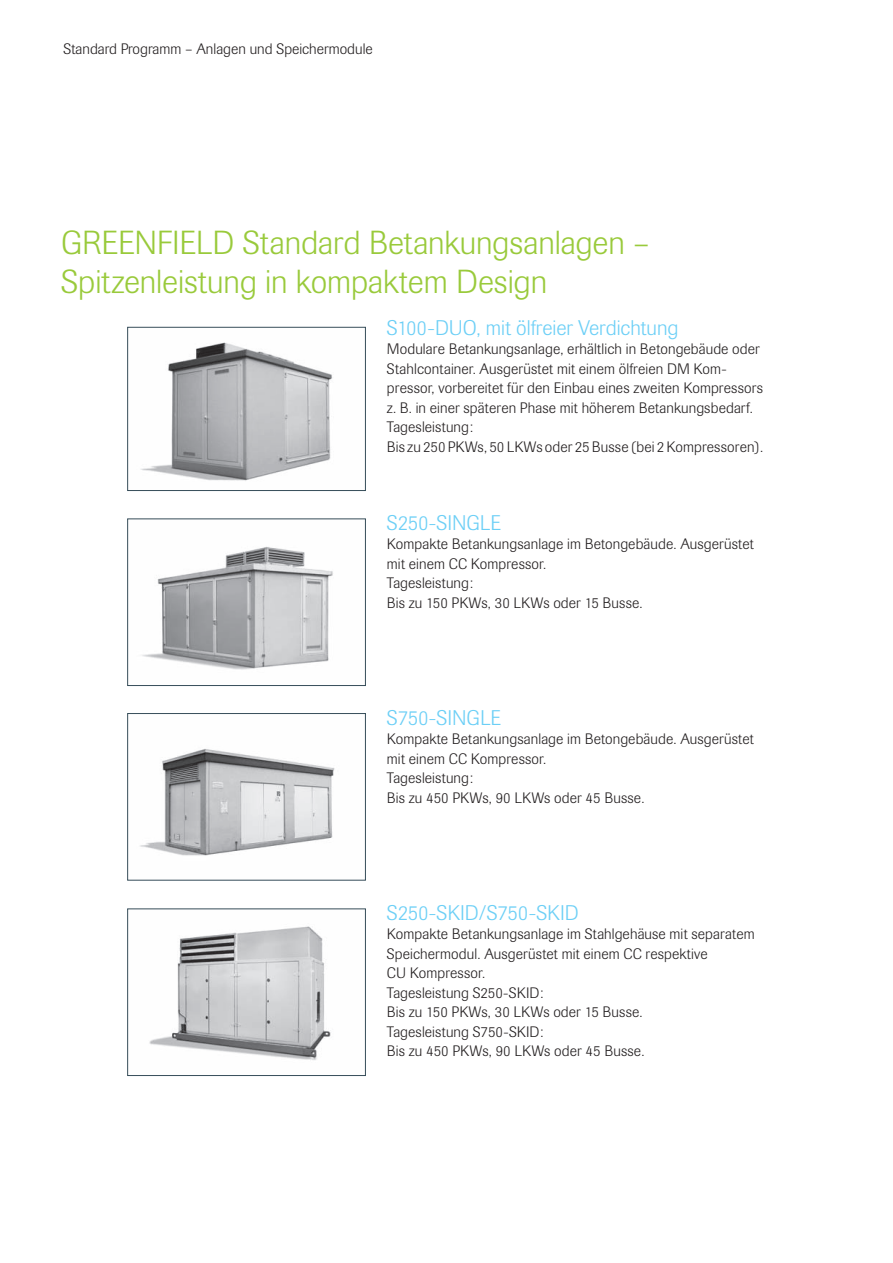
<style>
.page{position:relative;width:893px;height:1263px;background:#fff}
.page>*{position:absolute;margin:0;border:0;box-sizing:border-box;transform-origin:0 0}
.t1{font:300 33px/39px "Imago";color:#99ca3b}
.t2{font:300 21px "Imago";letter-spacing:-.005em;color:#6ccff6}
.t3{font:300 15px/19.5px "Imago";letter-spacing:.01em;color:#231f20}
</style>
<div class="page">
<img style="left:140px;top:342px;width:193px;height:139px">
<div style="left:127px;top:327px;width:238px;height:164px;border:1px solid #364d59"></div>
<img style="left:142px;top:547px;width:191px;height:123px">
<div style="left:127px;top:519px;width:238px;height:167px;border:1px solid #364d59"></div>
<img style="left:140px;top:749px;width:195px;height:107px">
<div style="left:127px;top:713px;width:238px;height:167px;border:1px solid #364d59"></div>
<img style="left:149px;top:926px;width:182px;height:134px">
<div style="left:127px;top:909px;width:238px;height:167px;border:1px solid #364d59"></div>
<p class="t3" style="left:64px;top:40px;width:310px">Standard Programm – Anlagen und Speichermodule</p>
<h1 class="t1" style="left:61px;top:226px;width:590px">GREENFIELD Standard Betankungsanlagen –<br>Spitzen leistung in kompaktem Design</h1>
<h2 class="t2" style="left:387px;top:320px;width:293px">S100-DUO, mit ölfreier Verdichtung</h2>
<p class="t3" style="left:387px;top:341px;width:378px">Modulare Betankungsanlage, erhältlich in Betongebäude oder Stahlcontainer. Ausgerüstet mit einem ölfreien DM Kom&shy;pressor, vorbereitet für den Einbau eines zweiten Kompressors z. B. in einer späteren Phase mit höherem Betankungsbedarf.<br>Tagesleistung:<br>Bis zu 250 PKWs, 50 LKWs oder 25 Busse (bei 2 Kompressoren).</p>
<h2 class="t2" style="left:387px;top:515px;width:116px">S250-SINGLE</h2>
<p class="t3" style="left:387px;top:536px;width:368px">Kompakte Betankungsanlage im Betongebäude. Ausgerüstet mit einem CC Kompressor.<br>Tagesleistung:<br>Bis zu 150 PKWs, 30 LKWs oder 15 Busse.</p>
<h2 class="t2" style="left:387px;top:710px;width:116px">S750-SINGLE</h2>
<p class="t3" style="left:387px;top:731px;width:368px">Kompakte Betankungsanlage im Betongebäude. Ausgerüstet mit einem CC Kompressor.<br>Tagesleistung:<br>Bis zu 450 PKWs, 90 LKWs oder 45 Busse.</p>
<h2 class="t2" style="left:387px;top:905px;width:193px">S250-SKID/S750-SKID</h2>
<p class="t3" style="left:387px;top:926px;width:369px">Kompakte Betankungsanlage im Stahlgehäuse mit separatem Speichermodul. Ausgerüstet mit einem CC respektive<br>CU Kompressor.<br>Tagesleistung S250-SKID:<br>Bis zu 150 PKWs, 30 LKWs oder 15 Busse.<br>Tagesleistung S750-SKID:<br>Bis zu 450 PKWs, 90 LKWs oder 45 Busse.</p>
</div>
